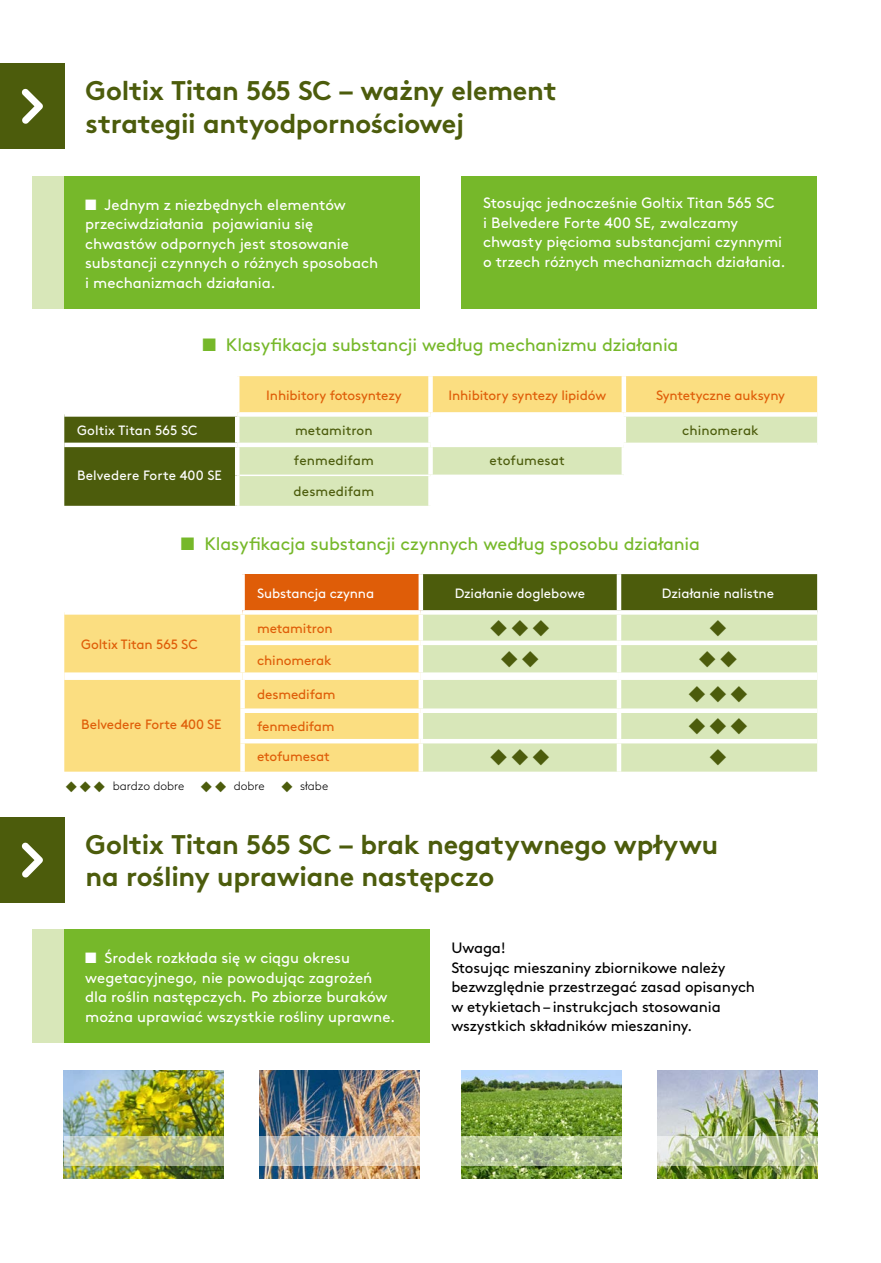
<style>
.page{position:relative;width:881px;height:1263px;background:#fff}
.page>*{position:absolute;margin:0;border:0;box-sizing:border-box;transform-origin:0 0}
.t1{font:700 27px/32.4px "Brown Pro";letter-spacing:-.01em;color:#4c5c0c}
.t2{font:500 22.5px "ITC Zapf Dingbats";color:#4c5c0c}
.t3{font:18px "Brown Pro";letter-spacing:-.01em;color:#76b82a}
.t4{font:15px/19.5px "Brown Pro";color:#fff}
.t5{font:15px/19.5px "Brown Pro";letter-spacing:-.01em;color:#000}
.t6{font:13.5px "Brown Pro";letter-spacing:-.01em;color:#df5d08}
.t7{font:13.5px "Brown Pro";letter-spacing:-.005em;color:#fff}
.t8{font:13.5px "Brown Pro";letter-spacing:.005em;color:#4c5c0c}
.t9{font:300 12px "Brown Pro";color:#000}
.s1{color:#4c5c0c}
</style>
<div class="page">
<div style="left:0;top:64px;width:64px;height:85px;background:#4c5c0c"></div>
<svg style="left:22px;top:89px;width:21px;height:35px"></svg>
<div style="left:0;top:817px;width:64px;height:86px;background:#4c5c0c"></div>
<svg style="left:22px;top:842px;width:21px;height:36px"></svg>
<div style="left:64px;top:176px;width:355px;height:133px;background:#76b82a"></div>
<div style="left:461px;top:176px;width:355px;height:133px;background:#76b82a"></div>
<div style="left:32px;top:176px;width:32px;height:133px;background:#d8e7b9"></div>
<div style="left:64px;top:930px;width:365px;height:113px;background:#76b82a"></div>
<div style="left:32px;top:930px;width:32px;height:113px;background:#d8e7b9"></div>
<svg style="left:64px;top:376px;width:752px;height:130px;background:#beb56b"></svg>
<svg style="left:239px;top:417px;width:577px;height:89px;fill:#d8e7b9"></svg>
<div style="left:64px;top:412px;width:173px;height:5px;background:#fff"></div>
<hr style="left:237px;top:443px;width:193px;height:4px;background:#fff">
<hr style="left:430px;top:443px;width:193px;height:4px;background:#fff">
<hr style="left:623px;top:443px;width:193px;height:4px;background:#fff">
<hr style="left:64px;top:443px;width:173px;height:4px;background:#fff">
<div style="left:237px;top:412px;width:193px;height:5px;background:#fff"></div>
<div style="left:430px;top:412px;width:193px;height:5px;background:#fff"></div>
<div style="left:623px;top:412px;width:193px;height:5px;background:#fff"></div>
<svg style="left:428px;top:376px;width:4px;height:36px"></svg>
<div style="left:621px;top:376px;width:5px;height:36px;background:#fff"></div>
<svg style="left:428px;top:417px;width:4px;height:26px"></svg>
<div style="left:621px;top:417px;width:5px;height:26px;background:#fff"></div>
<svg style="left:428px;top:447px;width:4px;height:28px"></svg>
<div style="left:621px;top:447px;width:5px;height:28px;background:#fff"></div>
<svg style="left:428px;top:476px;width:4px;height:30px"></svg>
<div style="left:621px;top:476px;width:5px;height:30px;background:#fff"></div>
<hr style="left:239px;top:475px;width:191px;height:1px;background:#fff">
<hr style="left:430px;top:475px;width:193px;height:1px;background:#fff">
<hr style="left:623px;top:475px;width:193px;height:1px;background:#fff">
<hr style="left:235px;top:376px;width:4px;height:36px;background:#fff">
<hr style="left:235px;top:417px;width:4px;height:26px;background:#fff">
<hr style="left:235px;top:447px;width:4px;height:28px;background:#fff">
<hr style="left:235px;top:475px;width:4px;height:31px;background:#fff">
<div style="left:242px;top:574px;width:178px;height:38px;background:#df5d08"></div>
<div style="left:423px;top:574px;width:393px;height:36px;background:#4c5c0c"></div>
<div style="left:64px;top:615px;width:354px;height:157px;background:#fbde81"></div>
<div style="left:423px;top:615px;width:393px;height:157px;background:#d8e7b9"></div>
<div style="left:240px;top:574px;width:5px;height:36px;background:#fff"></div>
<div style="left:418px;top:574px;width:5px;height:36px;background:#fff"></div>
<div style="left:616px;top:574px;width:5px;height:36px;background:#fff"></div>
<div style="left:242px;top:610px;width:178px;height:5px;background:#fff"></div>
<div style="left:240px;top:615px;width:5px;height:26px;background:#fff"></div>
<div style="left:616px;top:615px;width:5px;height:26px;background:#fff"></div>
<hr style="left:240px;top:641px;width:180px;height:4px;background:#fff">
<div style="left:240px;top:645px;width:5px;height:27px;background:#fff"></div>
<hr style="left:420px;top:641px;width:198px;height:4px;background:#fff">
<hr style="left:618px;top:641px;width:198px;height:4px;background:#fff">
<div style="left:616px;top:645px;width:5px;height:27px;background:#fff"></div>
<div style="left:240px;top:680px;width:5px;height:28px;background:#fff"></div>
<div style="left:616px;top:680px;width:5px;height:28px;background:#fff"></div>
<div style="left:240px;top:708px;width:180px;height:5px;background:#fff"></div>
<div style="left:240px;top:713px;width:5px;height:26px;background:#fff"></div>
<div style="left:420px;top:708px;width:198px;height:5px;background:#fff"></div>
<div style="left:618px;top:708px;width:198px;height:5px;background:#fff"></div>
<div style="left:616px;top:713px;width:5px;height:26px;background:#fff"></div>
<hr style="left:240px;top:739px;width:180px;height:4px;background:#fff">
<div style="left:240px;top:743px;width:5px;height:29px;background:#fff"></div>
<hr style="left:420px;top:739px;width:198px;height:4px;background:#fff">
<hr style="left:618px;top:739px;width:198px;height:4px;background:#fff">
<div style="left:616px;top:743px;width:5px;height:29px;background:#fff"></div>
<div style="left:64px;top:672px;width:178px;height:8px;background:#fff"></div>
<div style="left:242px;top:672px;width:178px;height:8px;background:#fff"></div>
<div style="left:420px;top:672px;width:198px;height:8px;background:#fff"></div>
<div style="left:618px;top:672px;width:198px;height:8px;background:#fff"></div>
<img style="left:64px;top:1070px;width:159px;height:109px">
<img style="left:259px;top:1070px;width:160px;height:109px">
<img style="left:461px;top:1070px;width:160px;height:109px">
<img style="left:657px;top:1070px;width:159px;height:109px">
<img style="left:64px;top:1136px;width:753px;height:30px">
<svg style="left:709px;top:620px;width:16px;height:16px"></svg>
<svg style="left:501px;top:651px;width:37px;height:16px"></svg>
<svg style="left:699px;top:651px;width:37px;height:16px"></svg>
<svg style="left:709px;top:749px;width:16px;height:16px"></svg>
<h1 class="t1" style="left:86px;top:72px;width:472px">Goltix Titan 565 SC – ważny element strategii antyodpornościowej</h1>
<p class="t4" style="left:85px;top:193px;width:294px">■ Jednym z niezbędnych elementów przeciwdziałania pojawianiu się chwastów odpornych jest stosowanie substancji czynnych o różnych sposobach i mechanizmach działania.</p>
<p class="t4" style="left:483px;top:192px;width:304px">Stosując jednocześnie Goltix Titan 565 SC<br>i Belvedere Forte 400 SE, zwalczamy chwasty pięcioma substancjami czynnymi o trzech różnych mechanizmach działania.</p>
<p class="t3" style="left:202px;top:331px;width:477px">■ Klasyfikacja substancji według mechanizmu działania</p>
<p class="t6" style="left:266px;top:385px;width:137px">Inhibitory fotosyntezy</p>
<p class="t6" style="left:448px;top:385px;width:159px">Inhibitory syntezy lipidów</p>
<p class="t6" style="left:655px;top:385px;width:130px">Syntetyczne auksyny</p>
<p class="t7" style="left:77px;top:420px;width:122px">Goltix Titan 565 SC</p>
<p class="t8" style="left:295px;top:420px;width:79px">metamitron</p>
<p class="t8" style="left:682px;top:420px;width:78px">chinomerak</p>
<p class="t7" style="left:77px;top:465px;width:146px">Belvedere Forte 400 SE</p>
<p class="t8" style="left:294px;top:450px;width:81px">fenmedifam</p>
<p class="t8" style="left:489px;top:450px;width:77px">etofumesat</p>
<p class="t8" style="left:293px;top:481px;width:82px">desmedifam</p>
<p class="t3" style="left:181px;top:530px;width:520px">■ Klasyfikacja substancji czynnych według sposobu działania</p>
<p class="t7" style="left:257px;top:583px;width:119px">Substancja czynna</p>
<p class="t7" style="left:454px;top:583px;width:132px">Działanie doglebowe</p>
<p class="t7" style="left:661px;top:583px;width:114px">Działanie nalistne</p>
<p class="t6" style="left:81px;top:634px;width:118px">Goltix Titan 565 SC</p>
<p class="t6" style="left:257px;top:618px;width:77px">metamitron</p>
<h2 class="t2" style="left:489px;top:618px;width:61px">◆◆◆</h2>
<p class="t6" style="left:257px;top:650px;width:76px">chinomerak</p>
<p class="t6" style="left:257px;top:683px;width:80px">desmedifam</p>
<h2 class="t2" style="left:687px;top:683px;width:61px">◆◆◆</h2>
<p class="t6" style="left:257px;top:716px;width:79px">fenmedifam</p>
<h2 class="t2" style="left:687px;top:716px;width:61px">◆◆◆</h2>
<p class="t6" style="left:257px;top:746px;width:74px">etofumesat</p>
<h2 class="t2" style="left:489px;top:746px;width:61px">◆◆◆</h2>
<p class="t9" style="left:65px;top:777px;width:264px"><span class="s1">◆◆◆</span> bardzo dobre <span class="s1">◆◆</span> dobre <span class="s1">◆</span> słabe</p>
<p class="t6" style="left:81px;top:714px;width:142px">Belvedere Forte 400 SE</p>
<h1 class="t1" style="left:86px;top:825px;width:634px">Goltix Titan 565 SC – brak negatywnego wpływu na rośliny uprawiane następczo</h1>
<p class="t4" style="left:85px;top:947px;width:311px">■ Środek rozkłada się w ciągu okresu wegetacyjnego, nie powodując zagrożeń dla roślin następczych. Po zbiorze buraków można uprawiać wszystkie rośliny uprawne.</p>
<p class="t5" style="left:451px;top:937px;width:305px">Uwaga!<br>Stosując mieszaniny zbiornikowe należy bezwzględnie przestrzegać zasad opisanych w etykietach – instrukcjach stosowania wszystkich składników mieszaniny.</p>
</div>
